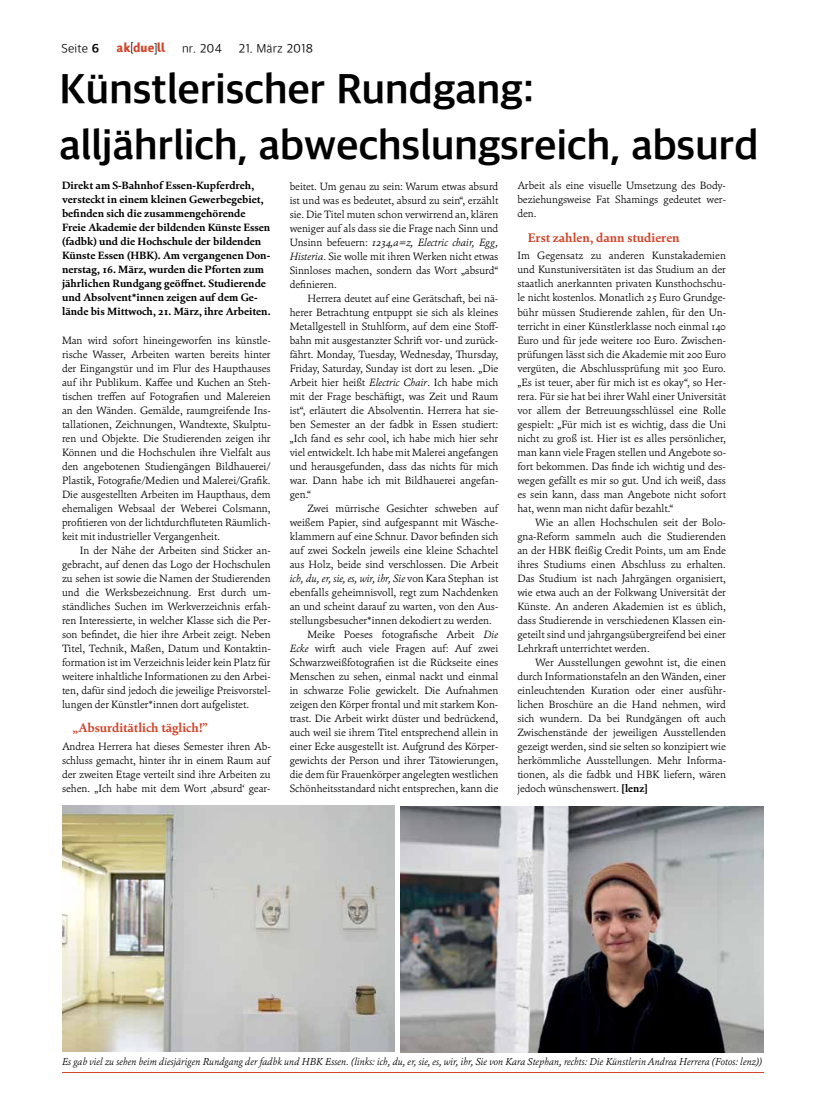
<style>
.page{position:relative;width:826px;height:1110px;background:#fff}
.page>*{position:absolute;margin:0;border:0;box-sizing:border-box;transform-origin:0 0}
.t1{font:700 42.5px/56px "Akduell Apple SD Gothic Neo";letter-spacing:-.01em;color:#000}
.t2{font:700 12.5px "Cala";letter-spacing:-.005em;color:#d1442a}
.t3{font:300 12.5px "Akduell Apple SD Gothic Neo";letter-spacing:.01em;color:#000}
.t4{font:12.5px "Akduell 03";letter-spacing:.02em;color:#d1442a}
.t5{font:300 10.62px/14px "Cala";color:#000;text-align:justify}
.t6{font:700 10.62px/14px "Cala";letter-spacing:-.005em;color:#000}
.t7{font:italic 300 10.62px "Cala";color:#000}
.t8{font:italic 300 10px "Cala";color:#000}
.s1{font-weight:700}
.s2{color:#000}
.s3{font-style:italic}
.s4{font-style:normal}
</style>
<div class="page">
<img style="left:62px;top:805px;width:332px;height:245px">
<hr style="left:62px;top:1071px;width:702px;height:1px;background:#d1442a">
<img style="left:400px;top:806px;width:364px;height:245px">
<p class="t3" style="left:62px;top:40px;width:39px">Seite <span class="s1">6</span></p>
<p class="t4" style="left:116px;top:42px;width:51px">ak<span class="s2">[</span>due<span class="s2">]</span>ll</p>
<p class="t3" style="left:182px;top:40px;width:41px">nr. 204</p>
<p class="t3" style="left:238px;top:40px;width:76px">21. März 2018</p>
<h1 class="t1" style="left:59px;top:59px;width:701px">Künstlerischer Rundgang:<br>alljährlich, abwechslungsreich, absurd</h1>
<p class="t6" style="left:62px;top:179px;width:210px">Direkt am S-Bahnhof Essen-Kupferdreh, versteckt in einem kleinen Gewerbegebiet, befinden sich die zusammengehörende Freie Akademie der bildenden Künste Essen (fadbk) und die Hochschule der bildenden Künste Essen (HBK). Am vergangenen Don&shy;nerstag, 16. März, wurden die Pforten zum jährlichen Rundgang geöffnet. Studierende und Absolvent*innen zeigen auf dem Ge&shy;lände bis Mittwoch, 21. März, ihre Arbeiten.</p>
<p class="t5" style="left:62px;top:333px;width:210px">Man wird sofort hineingeworfen ins künstle&shy;rische Wasser, Arbeiten warten bereits hinter der Eingangstür und im Flur des Haupthauses auf ihr Publikum. Kaffee und Kuchen an Steh&shy;tischen treffen auf Fotografien und Malereien an den Wänden. Gemälde, raumgreifende Ins&shy;tallationen, Zeichnungen, Wandtexte, Skulptu&shy;ren und Objekte. Die Studierenden zeigen ihr Können und die Hochschulen ihre Vielfalt aus den angebotenen Studiengängen Bildhauerei/ Plastik, Fotografie/Medien und Malerei/Grafik.<br>Die ausgestellten Arbeiten im Haupthaus, dem ehemaligen Websaal der Weberei Colsmann, profitieren von der lichtdurchfluteten Räumlich&shy;keit mit industrieller Vergangenheit.</p>
<p class="t5" style="left:62px;top:543px;width:210px;text-indent:18px">In der Nähe der Arbeiten sind Sticker an&shy;gebracht, auf denen das Logo der Hochschulen zu sehen ist sowie die Namen der Studierenden und die Werksbezeichnung. Erst durch um&shy;ständliches Suchen im Werkverzeichnis erfah&shy;ren Interessierte, in welcher Klasse sich die Per&shy;son befindet, die hier ihre Arbeit zeigt. Neben Titel, Technik, Maßen, Datum und Kontaktin&shy;formation ist im Verzeichnis leider kein Platz für weitere inhaltliche Informationen zu den Arbei&shy;ten, dafür sind jedoch die jeweilige Preisvorstel&shy;lungen der Künstler*innen dort aufgelistet.</p>
<p class="t2" style="left:73px;top:720px;width:137px">„Absurditätlich täglich!”</p>
<p class="t5" style="left:62px;top:739px;width:210px">Andrea Herrera hat dieses Semester ihren Ab&shy;schluss gemacht, hinter ihr in einem Raum auf der zweiten Etage verteilt sind ihre Arbeiten zu sehen. „Ich habe mit dem Wort ‚absurd‘ gear-</p>
<p class="t5" style="left:290px;top:179px;width:210px">beitet. Um genau zu sein: Warum etwas absurd ist und was es bedeutet, absurd zu sein“, erzählt sie. Die Titel muten schon verwirrend an, klären weniger auf als dass sie die Frage nach Sinn und Unsinn befeuern: <span class="s3">1234,a=z, Electric chair, Egg, Histeria</span>. Sie wolle mit ihren Werken nicht etwas Sinnloses machen, sondern das Wort „absurd“ definieren.</p>
<p class="t5" style="left:290px;top:291px;width:210px;text-indent:18px">Herrera deutet auf eine Gerätschaft, bei nä&shy;herer Betrachtung entpuppt sie sich als kleines Metallgestell in Stuhlform, auf dem eine Stoff&shy;bahn mit ausgestanzter Schrift vor- und zurück&shy;fährt. Monday, Tuesday, Wednesday, Thursday, Friday, Saturday, Sunday ist dort zu lesen. „Die Arbeit hier heißt <span class="s3">Electric Chair</span>. Ich habe mich mit der Frage beschäftigt, was Zeit und Raum ist“, erläutert die Absolventin. Herrera hat sie&shy;ben Semester an der fadbk in Essen studiert: „Ich fand es sehr cool, ich habe mich hier sehr viel entwickelt. Ich habe mit Malerei angefangen und herausgefunden, dass das nichts für mich war. Dann habe ich mit Bildhauerei angefan&shy;gen.“</p>
<p class="t5" style="left:307px;top:501px;width:192px">Zwei mürrische Gesichter schweben auf</p>
<p class="t5" style="left:290px;top:515px;width:210px">weißem Papier, sind aufgespannt mit Wäsche-</p>
<p class="t5" style="left:290px;top:529px;width:210px">klammern auf eine Schnur. Davor befinden sich</p>
<p class="t5" style="left:290px;top:543px;width:210px">auf zwei Sockeln jeweils eine kleine Schachtel</p>
<p class="t5" style="left:290px;top:557px;width:210px">aus Holz, beide sind verschlossen. Die Arbeit</p>
<p class="t7" style="left:290px;top:571px;width:210px">ich, du, er, sie, es, wir, ihr, Sie <span class="s4">von Kara Stephan ist</span></p>
<p class="t5" style="left:290px;top:585px;width:210px">ebenfalls geheimnisvoll, regt zum Nachdenken</p>
<p class="t5" style="left:290px;top:599px;width:210px">an und scheint darauf zu warten, von den Aus-</p>
<p class="t5" style="left:290px;top:613px;width:204px">stellungsbesucher*innen dekodiert zu werden.</p>
<p class="t5" style="left:307px;top:627px;width:192px">Meike Poeses fotografische Arbeit <span class="s3">Die</span></p>
<p class="t5" style="left:290px;top:641px;width:210px"><span class="s3">Ecke</span> wirft auch viele Fragen auf: Auf zwei</p>
<p class="t5" style="left:290px;top:655px;width:210px">Schwarzweißfotografien ist die Rückseite eines</p>
<p class="t5" style="left:290px;top:669px;width:210px">Menschen zu sehen, einmal nackt und einmal</p>
<p class="t5" style="left:290px;top:683px;width:210px">in schwarze Folie gewickelt. Die Aufnahmen</p>
<p class="t5" style="left:290px;top:697px;width:210px">zeigen den Körper frontal und mit starkem Kon-</p>
<p class="t5" style="left:290px;top:711px;width:210px">trast. Die Arbeit wirkt düster und bedrückend,</p>
<p class="t5" style="left:290px;top:725px;width:210px">auch weil sie ihrem Titel entsprechend allein in</p>
<p class="t5" style="left:290px;top:739px;width:210px">einer Ecke ausgestellt ist. Aufgrund des Körper-</p>
<p class="t5" style="left:290px;top:753px;width:210px">gewichts der Person und ihrer Tätowierungen,</p>
<p class="t5" style="left:290px;top:767px;width:210px">die dem für Frauenkörper angelegten westlichen</p>
<p class="t5" style="left:290px;top:781px;width:210px">Schönheitsstandard nicht entsprechen, kann die</p>
<p class="t5" style="left:517px;top:179px;width:210px">Arbeit als eine visuelle Umsetzung des Body&shy;beziehungsweise Fat Shamings gedeutet wer&shy;den.</p>
<p class="t2" style="left:528px;top:230px;width:153px">Erst zahlen, dann studieren</p>
<p class="t5" style="left:517px;top:249px;width:210px">Im Gegensatz zu anderen Kunstakademien und Kunstuniversitäten ist das Studium an der staatlich anerkannten privaten Kunsthochschu&shy;le nicht kostenlos. Monatlich 25 Euro Grundge&shy;bühr müssen Studierende zahlen, für den Un&shy;terricht in einer Künstlerklasse noch einmal 140<br>Euro und für jede weitere 100 Euro. Zwischen&shy;prüfungen lässt sich die Akademie mit 200 Euro vergüten, die Abschlussprüfung mit 300 Euro. „Es ist teuer, aber für mich ist es okay“, so Her&shy;rera. Für sie hat bei ihrer Wahl einer Universität vor allem der Betreuungsschlüssel eine Rolle gespielt: „Für mich ist es wichtig, dass die Uni nicht zu groß ist. Hier ist es alles persönlicher, man kann viele Fragen stellen und Angebote so&shy;fort bekommen. Das finde ich wichtig und des&shy;wegen gefällt es mir so gut. Und ich weiß, dass es sein kann, dass man Angebote nicht sofort hat, wenn man nicht dafür bezahlt.“</p>
<p class="t5" style="left:517px;top:515px;width:210px;text-indent:18px">Wie an allen Hochschulen seit der Bolo&shy;gna-Reform sammeln auch die Studierenden an der HBK fleißig Credit Points, um am Ende ihres Studiums einen Abschluss zu erhalten.<br>Das Studium ist nach Jahrgängen organisiert, wie etwa auch an der Folkwang Universität der Künste. An anderen Akademien ist es üblich, dass Studierende in verschiedenen Klassen ein&shy;geteilt sind und jahrgangsübergreifend bei einer Lehrkraft unterrichtet werden.</p>
<p class="t5" style="left:517px;top:655px;width:210px;text-indent:18px">Wer Ausstellungen gewohnt ist, die einen durch Informationstafeln an den Wänden, einer einleuchtenden Kuration oder einer ausführ&shy;lichen Broschüre an die Hand nehmen, wird sich wundern. Da bei Rundgängen oft auch Zwischenstände der jeweiligen Ausstellenden gezeigt werden, sind sie selten so konzipiert wie herkömmliche Ausstellungen. Mehr Informa&shy;tionen, als die fadbk und HBK liefern, wären jedoch wünschenswert. <span class="s1">[lenz]</span></p>
<p class="t8" style="left:62px;top:1054px;width:701px">Es gab viel zu sehen beim diesjärigen Rundgang der fadbk und HBK Essen. (links: ich, du, er, sie, es, wir, ihr, Sie von Kara Stephan, rechts: Die Künstlerin Andrea Herrera (Fotos: lenz))</p>
</div>
